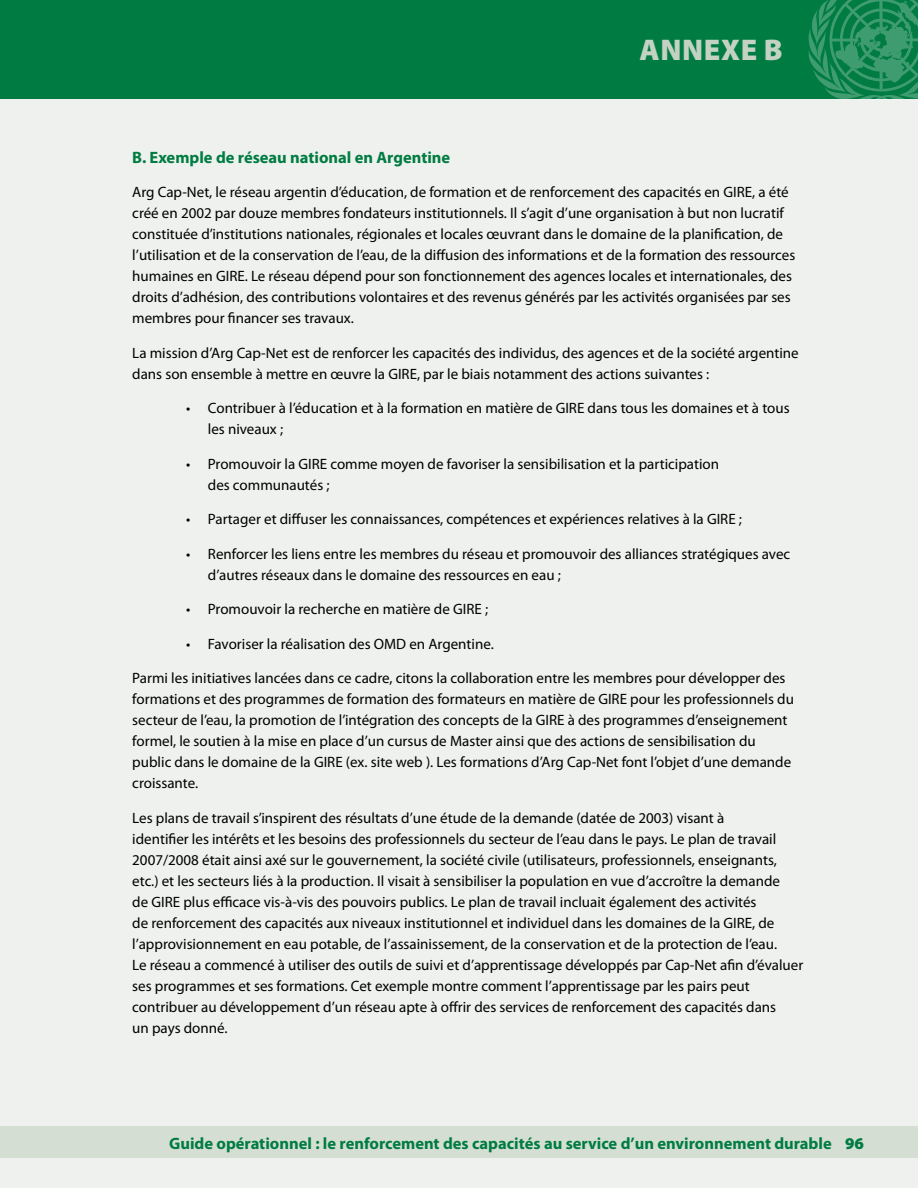
<style>
.page{position:relative;width:918px;height:1188px;background:#fff}
.page>*{position:absolute;margin:0;border:0;box-sizing:border-box;transform-origin:0 0}
.t1{font:900 30px "Myriad Pro";letter-spacing:.02em;color:#c3d2c2}
.t2{font:700 16.5px "Myriad Pro";color:#007c42}
.t3{font:15px/21px "Myriad Pro";color:#000}
.s1{font-weight:900}
</style>
<div class="page">
<div style="left:0;top:94px;width:918px;height:1094px;background:#eef1ed"></div>
<div style="left:0;top:0;width:918px;height:99px;background:#007c42"></div>
<svg style="left:808px;top:0;width:110px;height:99px"></svg>
<div style="left:0;top:1126px;width:918px;height:32px;background:#d5ded3"></div>
<h1 class="t1" style="left:640px;top:30px;width:142px">ANNEXE B</h1>
<p class="t2" style="left:132px;top:146px;width:320px">B. Exemple de réseau national en Argentine</p>
<p class="t3" style="left:132px;top:181px;width:665px">Arg Cap-Net, le réseau argentin d’éducation, de formation et de renforcement des capacités en GIRE, a été créé en 2002 par douze membres fondateurs institutionnels. Il s’agit d’une organisation à but non lucratif constituée d’institutions nationales, régionales et locales œuvrant dans le domaine de la planification, de l’utilisation et de la conservation de l’eau, de la diffusion des informations et de la formation des ressources humaines en GIRE. Le réseau dépend pour son fonctionnement des agences locales et internationales, des droits d’adhésion, des contributions volontaires et des revenus générés par les activités organisées par ses membres pour financer ses travaux.</p>
<p class="t3" style="left:132px;top:342px;width:668px">La mission d’Arg Cap-Net est de renforcer les capacités des individus, des agences et de la société argentine dans son ensemble à mettre en œuvre la GIRE, par le biais notamment des actions suivantes :</p>
<p class="t3" style="left:208px;top:397px;width:583px;text-indent:-22px">• Contribuer à l’éducation et à la formation en matière de GIRE dans tous les domaines et à tous les niveaux ;</p>
<p class="t3" style="left:208px;top:453px;width:513px;text-indent:-22px">• Promouvoir la GIRE comme moyen de favoriser la sensibilisation et la participation des communautés ;</p>
<p class="t3" style="left:186px;top:508px;width:557px">• Partager et diffuser les connaissances, compétences et expériences relatives à la GIRE ;</p>
<p class="t3" style="left:208px;top:543px;width:584px;text-indent:-22px">• Renforcer les liens entre les membres du réseau et promouvoir des alliances stratégiques avec d’autres réseaux dans le domaine des ressources en eau ;</p>
<p class="t3" style="left:186px;top:598px;width:303px">• Promouvoir la recherche en matière de GIRE ;</p>
<p class="t3" style="left:186px;top:633px;width:309px">• Favoriser la réalisation des OMD en Argentine.</p>
<p class="t3" style="left:132px;top:667px;width:663px">Parmi les initiatives lancées dans ce cadre, citons la collaboration entre les membres pour développer des formations et des programmes de formation des formateurs en matière de GIRE pour les professionnels du secteur de l’eau, la promotion de l’intégration des concepts de la GIRE à des programmes d’enseignement formel, le soutien à la mise en place d’un cursus de Master ainsi que des actions de sensibilisation du public dans le domaine de la GIRE (ex. site web ). Les formations d’Arg Cap-Net font l’objet d’une demande croissante.</p>
<p class="t3" style="left:132px;top:807px;width:673px">Les plans de travail s’inspirent des résultats d’une étude de la demande (datée de 2003) visant à<br>identifier les intérêts et les besoins des professionnels du secteur de l’eau dans le pays. Le plan de travail 2007/2008 était ainsi axé sur le gouvernement, la société civile (utilisateurs, professionnels, enseignants, etc.) et les secteurs liés à la production. Il visait à sensibiliser la population en vue d’accroître la demande<br>de GIRE plus efficace vis-à-vis des pouvoirs publics. Le plan de travail incluait également des activités<br>de renforcement des capacités aux niveaux institutionnel et individuel dans les domaines de la GIRE, de l’approvisionnement en eau potable, de l’assainissement, de la conservation et de la protection de l’eau.<br>Le réseau a commencé à utiliser des outils de suivi et d’apprentissage développés par Cap-Net afin d’évaluer ses programmes et ses formations. Cet exemple montre comment l’apprentissage par les pairs peut contribuer au développement d’un réseau apte à offrir des services de renforcement des capacités dans<br>un pays donné.</p>
<p class="t2" style="left:169px;top:1132px;width:696px">Guide opérationnel : le renforcement des capacités au service d’un environnement durable <span class="s1">96</span></p>
</div>
